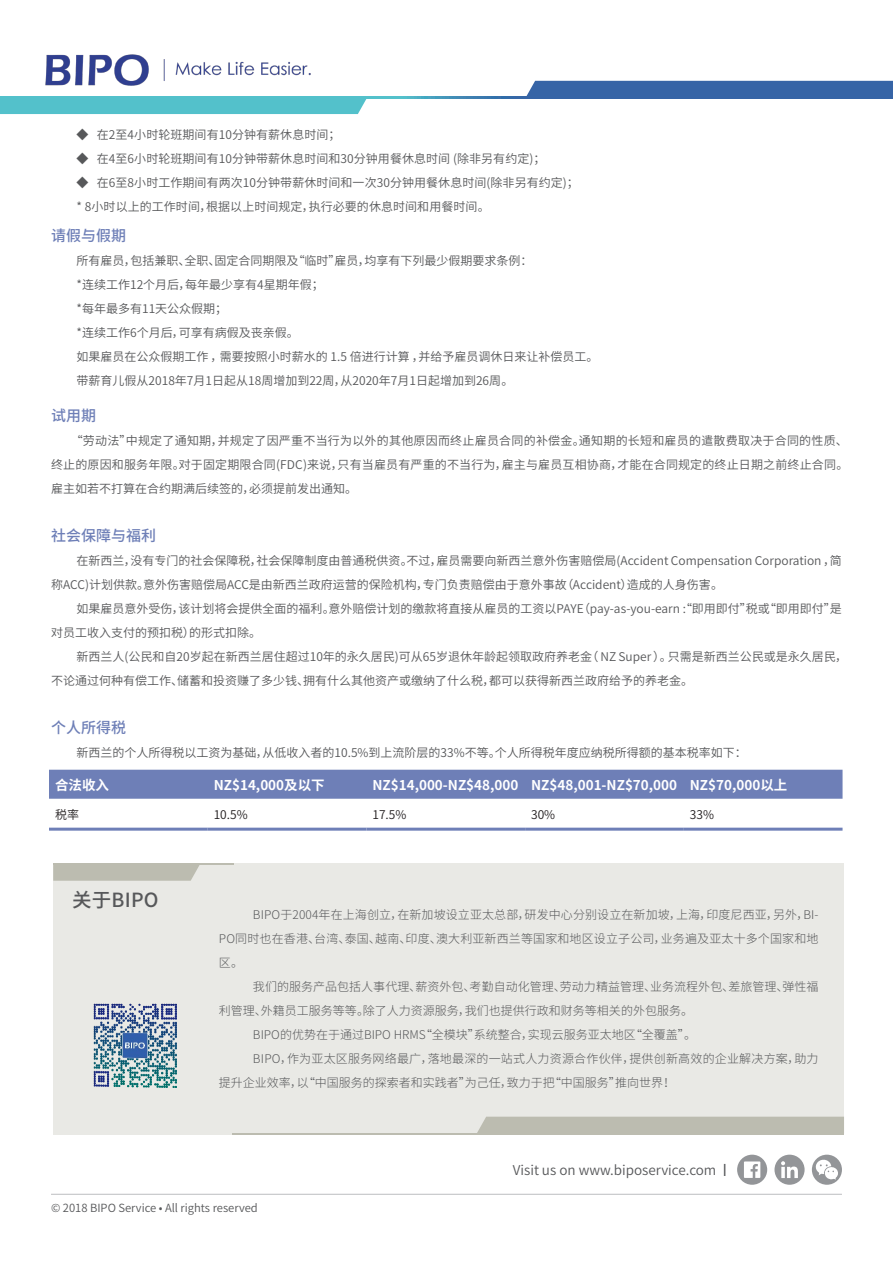
<style>
.page{position:relative;width:893px;height:1263px;background:#fff}
.page>*{position:absolute;margin:0;border:0;box-sizing:border-box;transform-origin:0 0}
.Subhead{font:500 19.5px "Source Han Sans CN";letter-spacing:.01em;color:#57585a}
.t1{font:500 15px "Source Han Sans CN";color:#6e7fb7}
.t2{font:700 13.5px "Source Han Sans CN";color:#fff}
.t3{font:13.5px "Source Han Sans CN";color:#57585a}
.Copy{font:12px/24px "Source Han Sans CN";color:#57585a}
.正文f{font:300 12px/24px "Source Han Sans CN";letter-spacing:.005em;color:#57585a}
.t4{font:12px "Source Han Sans CN";color:#231f20}
.t5{font:11.25px "Source Han Sans CN";color:#57585a}
.s1{font-size:16.5px}
</style>
<div class="page">
<hr style="left:51px;top:1194px;width:791px;height:1px;background:#bcbdc0">
<svg style="left:0;top:98px;width:367px;height:16px"></svg>
<div style="left:526px;top:81px;width:367px;height:15px;background:#3664a6"></div>
<svg style="left:0;top:96px;width:893px;height:2px"></svg>
<div style="left:774px;top:1155px;width:31px;height:30px;background:#939598;border-radius:50%"></div>
<svg style="left:781px;top:1161px;width:17px;height:17px"></svg>
<div style="left:737px;top:1155px;width:30px;height:30px;background:#939598;border-radius:50%"></div>
<svg style="left:744px;top:1161px;width:16px;height:17px"></svg>
<div style="left:812px;top:1155px;width:30px;height:30px;background:#939598;border-radius:50%"></div>
<svg style="left:815px;top:1159px;width:24px;height:21px"></svg>
<img style="left:12px;top:54px;width:333px;height:60px">
<div style="left:49px;top:770px;width:793px;height:29px;background:#6e7fb7"></div>
<hr style="left:49px;top:828px;width:159px;height:3px;background:#6e7fb7">
<hr style="left:208px;top:828px;width:158px;height:3px;background:#6e7fb7">
<hr style="left:366px;top:828px;width:159px;height:3px;background:#6e7fb7">
<hr style="left:525px;top:828px;width:159px;height:3px;background:#6e7fb7">
<hr style="left:684px;top:828px;width:158px;height:3px;background:#6e7fb7">
<div style="left:53px;top:863px;width:791px;height:271px;background:#e9e9e5"></div>
<div style="left:477px;top:1117px;width:367px;height:16px;background:#bcbcb0"></div>
<hr style="left:233px;top:1133px;width:611px;height:1px;background:#bcbcb0">
<svg style="left:53px;top:865px;width:147px;height:16px;background:#bebeb2"></svg>
<hr style="left:53px;top:863px;width:180px;height:2px;background:#bcbcb0">
<img style="left:93px;top:1003px;width:83px;height:84px">
<p class="Copy" style="left:77px;top:123px;width:265px">◆ 在2至4小时轮班期间有10分钟有薪休息时间；</p>
<p class="Copy" style="left:77px;top:147px;width:470px">◆ 在4至6小时轮班期间有10分钟带薪休息时间和30分钟用餐休息时间 (除非另有约定)；</p>
<p class="Copy" style="left:77px;top:171px;width:504px">◆ 在6至8小时工作期间有两次10分钟带薪休时间和一次30分钟用餐休息时间(除非另有约定)；</p>
<p class="Copy" style="left:77px;top:195px;width:415px">* 8小时以上的工作时间，根据以上时间规定，执行必要的休息时间和用餐时间。</p>
<p class="t1" style="left:51px;top:227px;width:77px">请假与假期</p>
<p class="Copy" style="left:77px;top:249px;width:457px">所有雇员，包括兼职、全职、固定合同期限及“临时”雇员，均享有下列最少假期要求条例：</p>
<p class="Copy" style="left:77px;top:273px;width:249px">*连续工作12个月后，每年最少享有4星期年假；</p>
<p class="Copy" style="left:77px;top:297px;width:152px">*每年最多有11天公众假期；</p>
<p class="Copy" style="left:77px;top:321px;width:224px">*连续工作6个月后，可享有病假及丧亲假。</p>
<p class="Copy" style="left:77px;top:345px;width:523px">如果雇员在公众假期工作 ，需要按照小时薪水的 1.5 倍进行计算 ，并给予雇员调休日来让补偿员工。</p>
<p class="Copy" style="left:77px;top:369px;width:438px">带薪育儿假从2018年7月1日起从18周增加到22周，从2020年7月1日起增加到26周。</p>
<p class="t1" style="left:51px;top:407px;width:47px">试用期</p>
<p class="Copy" style="left:51px;top:429px;width:799px;text-align:justify;text-indent:20px">“劳动法”中规定了通知期，并规定了因严重不当行为以外的其他原因而终止雇员合同的补偿金。通知期的长短和雇员的遣散费取决于合同的性质、终止的原因和服务年限。对于固定期限合同(FDC)来说，只有当雇员有严重的不当行为，雇主与雇员互相协商，才能在合同规定的终止日期之前终止合同。雇主如若不打算在合约期满后续签的，必须提前发出通知。</p>
<p class="t1" style="left:51px;top:527px;width:107px">社会保障与福利</p>
<p class="Copy" style="left:51px;top:549px;width:792px;text-indent:26px">在新西兰，没有专门的社会保障税，社会保障制度由普通税供资。不过，雇员需要向新西兰意外伤害赔偿局(Accident Compensation Corporation ，简称ACC)计划供款。意外伤害赔偿局ACC是由新西兰政府运营的保险机构，专门负责赔偿由于意外事故（Accident）造成的人身伤害。</p>
<p class="Copy" style="left:51px;top:597px;width:792px;text-indent:26px">如果雇员意外受伤，该计划将会提供全面的福利。意外赔偿计划的缴款将直接从雇员的工资以PAYE（pay-as-you-earn :“即用即付”税或“即用即付”是对员工收入支付的预扣税）的形式扣除。</p>
<p class="Copy" style="left:51px;top:645px;width:798px;text-indent:26px">新西兰人(公民和自20岁起在新西兰居住超过10年的永久居民)可从65岁退休年龄起领取政府养老金（ NZ Super ）。只需是新西兰公民或是永久居民，不论通过何种有偿工作、储蓄和投资赚了多少钱、拥有什么其他资产或缴纳了什么税，都可以获得新西兰政府给予的养老金。</p>
<p class="t1" style="left:51px;top:719px;width:77px">个人所得税</p>
<p class="Copy" style="left:77px;top:741px;width:672px">新西兰的个人所得税以工资为基础，从低收入者的10.5%到上流阶层的33%不等。个人所得税年度应纳税所得额的基本税率如下：</p>
<p class="t2" style="left:55px;top:777px;width:55px">合法收入</p>
<p class="t2" style="left:214px;top:777px;width:112px">NZ$14,000及以下</p>
<p class="t2" style="left:372px;top:777px;width:147px">NZ$14,000-NZ$48,000</p>
<p class="t2" style="left:531px;top:777px;width:147px">NZ$48,001-NZ$70,000</p>
<p class="t2" style="left:690px;top:777px;width:99px">NZ$70,000以上</p>
<p class="t4" style="left:55px;top:807px;width:25px">税率</p>
<p class="t4" style="left:214px;top:807px;width:35px">10.5%</p>
<p class="t4" style="left:372px;top:807px;width:35px">17.5%</p>
<p class="t4" style="left:531px;top:807px;width:26px">30%</p>
<p class="t4" style="left:690px;top:807px;width:26px">33%</p>
<p class="Subhead" style="left:72px;top:889px;width:88px">关于BIPO</p>
<p class="正文f" style="left:219px;top:903px;width:601px;text-align:justify;text-indent:34px">BIPO于2004年在上海创立，在新加坡设立亚太总部，研发中心分别设立在新加坡，上海，印度尼西亚，另外，BI-PO同时也在香港、台湾、泰国、越南、印度、澳大利亚新西兰等国家和地区设立子公司，业务遍及亚太十多个国家和地区。</p>
<p class="正文f" style="left:219px;top:975px;width:601px;text-indent:34px">我们的服务产品包括人事代理、薪资外包、考勤自动化管理、劳动力精益管理、业务流程外包、差旅管理、弹性福利管理、外籍员工服务等等。除了人力资源服务，我们也提供行政和财务等相关的外包服务。</p>
<p class="正文f" style="left:253px;top:1023px;width:445px">BIPO的优势在于通过BIPO HRMS“全模块”系统整合，实现云服务亚太地区“全覆盖”。</p>
<p class="正文f" style="left:219px;top:1047px;width:601px;text-indent:34px">BIPO，作为亚太区服务网络最广，落地最深的一站式人力资源合作伙伴，提供创新高效的企业解决方案，助力提升企业效率，以“中国服务的探索者和实践者”为己任，致力于把“中国服务”推向世界！</p>
<p class="t3" style="left:513px;top:1162px;width:216px">Visit us on www.biposervice.com <span class="s1">I</span></p>
<p class="t5" style="left:51px;top:1201px;width:208px">© 2018 BIPO Service • All rights reserved</p>
</div>
